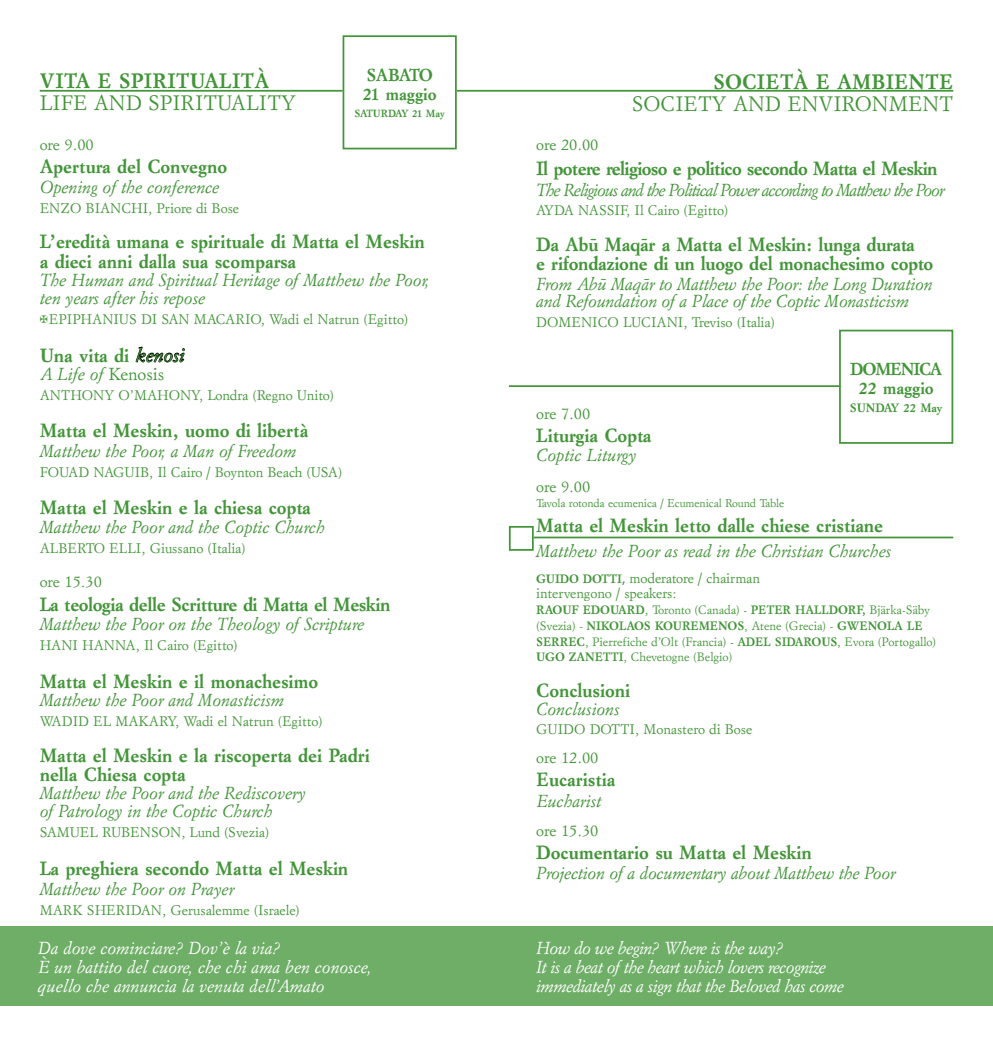
<style>
.page{position:relative;width:993px;height:1042px;background:#fff}
.page>*{position:absolute;margin:0;border:0;box-sizing:border-box;transform-origin:0 0}
.t1{font:21px "Garamond 1";color:#439539}
.t2{font:700 21px "Garamond 1";letter-spacing:.015em;color:#439539}
.t3{font:700 19.25px/19.2px "Garamond 1";color:#439539}
.t4{font:700 19.25px "Garamond 1";letter-spacing:-.03em;color:#439539}
.t5{font:700 19.25px "Garamond 1";letter-spacing:-.02em;color:#439539}
.t6{font:italic 17.5px/18.2px "Garamond 1";color:#439539}
.t7{font:italic 17.5px/19.2px "Garamond 1";letter-spacing:-.03em;color:#fff}
.t8{font:italic 17.5px/19.2px "Garamond 1";color:#fff}
.t9{font:italic 17.5px "Garamond 1";letter-spacing:-.06em;color:#439539}
.t10{font:700 17.5px/19.2px "Garamond 1";letter-spacing:-.03em;color:#439539;text-align:center}
.t11{font:700 17.5px/19.2px "Garamond 1";color:#439539}
.t12{font:15.75px "Garamond 1";color:#439539}
.t13{font:14px/15.8px "Garamond 1";color:#439539}
.t14{font:12.25px "Garamond 1";color:#439539}
.t15{font:700 12.25px "Garamond 1";color:#439539}
.t16{font:11.38px "Garamond 1";color:#439539}
.t17{font:700 10.5px "Garamond 1";letter-spacing:-.035em;color:#439539}
.s1{font-weight:400;font-style:italic}
.s2{font-style:normal}
.s3{font-family:"Avenir LT Std";font-weight:500}
.s4{font-weight:700}
</style>
<div class="page">
<div style="left:0;top:926px;width:992px;height:80px;background:#6eae66"></div>
<svg style="left:135px;top:346px;width:50px;height:17px"></svg>
<hr style="left:40px;top:90px;width:302px;height:2px;background:#439539">
<hr style="left:508px;top:385px;width:331px;height:2px;background:#439539">
<div style="left:342px;top:35px;width:114px;height:114px;border:2px solid #439539"></div>
<div style="left:838px;top:330px;width:114px;height:114px;border:2px solid #439539"></div>
<div style="left:508px;top:526px;width:25px;height:25px;border:2px solid #439539"></div>
<hr style="left:533px;top:536px;width:419px;height:2px;background:#439539">
<hr style="left:456px;top:90px;width:496px;height:2px;background:#439539">
<p class="t2" style="left:40px;top:67px;width:231px">VITA E SPIRITUALITÀ</p>
<p class="t1" style="left:40px;top:89px;width:242px">LIFE AND SPIRITUALITY</p>
<p class="t11" style="left:363px;top:65px;width:75px">SABATO<br>21 maggio</p>
<p class="t17" style="left:354px;top:107px;width:92px">SATURDAY 21 May</p>
<p class="t2" style="left:713px;top:67px;width:15px">societ</p>
<p class="t2" style="left:793px;top:67px;width:59px">À e ambiente</p>
<p class="t1" style="left:631px;top:89px;width:322px">SOCIETY AND ENVIRONMENT</p>
<p class="t12" style="left:40px;top:133px;width:55px">ore 9.00</p>
<p class="t3" style="left:40px;top:157px;width:189px">Apertura del Convegno</p>
<p class="t6" style="left:40px;top:178px;width:181px">Opening of the conference</p>
<p class="t13" style="left:40px;top:200px;width:201px">ENZO BIANCHI, Priore di Bose</p>
<p class="t3" style="left:40px;top:233px;width:386px">L’eredità umana e spirituale di Matta el Meskin a dieci anni dalla sua scomparsa</p>
<p class="t6" style="left:40px;top:271px;width:391px">The Human and Spiritual Heritage of Matthew the Poor, ten years after his repose</p>
<p class="t13" style="left:40px;top:311px;width:19px">✠epiphani</p>
<p class="t13" style="left:119px;top:311px;width:53px">usdi san</p>
<p class="t13" style="left:194px;top:311px;width:12px">maca</p>
<p class="t13" style="left:235px;top:311px;width:174px">rio, Wadi el Natrun (Egitto)</p>
<p class="t3" style="left:40px;top:346px;width:146px">Una vita di <span class="s1">kenosi</span></p>
<p class="t6" style="left:40px;top:365px;width:126px">A Life of <span class="s2">Kenosis</span></p>
<p class="t13" style="left:40px;top:387px;width:43px">Anthon</p>
<p class="t13" style="left:104px;top:387px;width:55px">y O’Mahon</p>
<p class="t13" style="left:191px;top:387px;width:144px">y, Londra (Regno Unito)</p>
<p class="t3" style="left:40px;top:421px;width:270px">Matta el Meskin, uomo di libertà</p>
<p class="t6" style="left:40px;top:442px;width:258px">Matthew the Poor, a Man of Freedom</p>
<p class="t13" style="left:40px;top:464px;width:304px">Fouad Naguib , Il Cairo / Boynton Beach (USA)</p>
<p class="t3" style="left:40px;top:499px;width:272px">Matta el Meskin e la chiesa copta</p>
<p class="t6" style="left:40px;top:518px;width:286px">Matthew the Poor and the Coptic Church</p>
<p class="t13" style="left:40px;top:540px;width:20px">Albe</p>
<p class="t13" style="left:77px;top:540px;width:170px">rto Elli , Giussano (Italia)</p>
<p class="t12" style="left:40px;top:571px;width:64px">ore 15.30</p>
<p class="t5" style="left:40px;top:591px;width:352px">La teologia delle Scritture di Matta el Meskin</p>
<p class="t6" style="left:40px;top:615px;width:326px">Matthew the Poor on the Theology of Scripture</p>
<p class="t13" style="left:40px;top:638px;width:22px">Hani</p>
<p class="t13" style="left:82px;top:638px;width:23px">Hanna</p>
<p class="t13" style="left:136px;top:638px;width:103px">, Il Cairo (Egitto)</p>
<p class="t3" style="left:40px;top:672px;width:280px">Matta el Meskin e il monachesimo</p>
<p class="t6" style="left:40px;top:691px;width:246px">Matthew the Poor and Monasticism</p>
<p class="t13" style="left:40px;top:713px;width:23px">Wadid</p>
<p class="t13" style="left:93px;top:713px;width:47px">El Maka</p>
<p class="t13" style="left:159px;top:713px;width:165px">ry, Wadi el Natrun (Egitto)</p>
<p class="t3" style="left:40px;top:746px;width:331px">Matta el Meskin e la riscoperta dei Padri nella Chiesa copta</p>
<p class="t6" style="left:40px;top:784px;width:267px">Matthew the Poor and the Rediscovery of Patrology in the Coptic Church</p>
<p class="t13" style="left:40px;top:824px;width:93px">Samuel Rubenson</p>
<p class="t13" style="left:181px;top:824px;width:89px">, Lund (Svezia)</p>
<p class="t3" style="left:40px;top:859px;width:310px">La preghiera secondo Matta el Meskin</p>
<p class="t6" style="left:40px;top:879px;width:196px">Matthew the Poor on Prayer</p>
<p class="t13" style="left:40px;top:902px;width:96px">Mark She ridan</p>
<p class="t13" style="left:162px;top:902px;width:139px">, Gerusalemme (Israele)</p>
<p class="t12" style="left:536px;top:133px;width:64px">ore 20.00</p>
<p class="t4" style="left:536px;top:156px;width:402px">Il potere religioso e politico secondo Matta el Meskin</p>
<p class="t9" style="left:536px;top:179px;width:409px">The Religious and the Political Power according to Matthew the Poor</p>
<p class="t13" style="left:536px;top:202px;width:62px">Ayda Nassif</p>
<p class="t13" style="left:626px;top:202px;width:103px">, Il Cairo (Egitto)</p>
<p class="t3" style="left:536px;top:235px;width:398px">Da Abū Maqār a Matta el Meskin: lunga durata<br>e rifondazione di un luogo del monachesimo copto</p>
<p class="t6" style="left:536px;top:275px;width:397px;line-height:17.5px">From Abū Maqār to Matthew the Poor: the Long Duration and Refoundation of a Place of the Coptic Monasticism</p>
<p class="t13" style="left:536px;top:315px;width:22px">Domenico</p>
<p class="t13" style="left:623px;top:315px;width:28px">luciani</p>
<p class="t13" style="left:683px;top:315px;width:93px">, Treviso (Italia)</p>
<p class="t10" style="left:849px;top:360px;width:93px">DOMENICA<br>22 maggio</p>
<p class="t15" style="left:849px;top:399px;width:94px">SUNDAY 22 May</p>
<p class="t12" style="left:536px;top:402px;width:55px">ore 7.00</p>
<p class="t3" style="left:536px;top:426px;width:117px">Liturgia Copta</p>
<p class="t6" style="left:536px;top:445px;width:102px">Coptic Liturgy</p>
<p class="t12" style="left:536px;top:476px;width:55px">ore 9.00</p>
<p class="t16" style="left:536px;top:495px;width:249px">Tavola rotonda ecumenica / Ecumenical Round Table</p>
<p class="t3" style="left:536px;top:516px;width:348px">Matta el Meskin letto dalle chiese cristiane</p>
<p class="t6" style="left:536px;top:542px;width:356px">Matthew the Poor as read in the Christian Churches</p>
<p class="t15" style="left:536px;top:570px;width:56px">Guido Dotti</p>
<p class="t13" style="left:536px;top:570px;width:225px;text-indent:85px"><span class="s3">,</span> moderatore / chairman intervengono / speakers:</p>
<p class="t15" style="left:536px;top:602px;width:18px">Raouf</p>
<p class="t15" style="left:582px;top:602px;width:28px">Edouar</p>
<p class="t14" style="left:635px;top:601px;width:132px"><span class="s4">d</span>, Toronto (Canada) - <span class="s4">Peter</span></p>
<p class="t15" style="left:795px;top:602px;width:19px">Hall</p>
<p class="t15" style="left:828px;top:602px;width:19px">dorf</p>
<p class="t14" style="left:861px;top:601px;width:70px"><span class="s4">,</span> Bjärka-Säby</p>
<p class="t14" style="left:536px;top:617px;width:83px">(Svezia) - <span class="s4">Nikolaos</span></p>
<p class="t15" style="left:654px;top:617px;width:10px">Kouremenos</p>
<p class="t14" style="left:744px;top:617px;width:125px">, Atene (Grecia) - <span class="s4">Gwenola</span></p>
<p class="t15" style="left:906px;top:617px;width:14px">Le</p>
<p class="t15" style="left:536px;top:633px;width:17px">Serrec</p>
<p class="t14" style="left:585px;top:633px;width:219px">, Pierrefiche d’Olt (Francia) - <span class="s4">Adel Sidarous</span></p>
<p class="t14" style="left:837px;top:633px;width:100px">, Evora (Portogallo)</p>
<p class="t15" style="left:536px;top:649px;width:11px">ugo</p>
<p class="t15" style="left:568px;top:649px;width:17px">zanetti</p>
<p class="t14" style="left:623px;top:649px;width:110px">, Chevetogne (Belgio)</p>
<p class="t3" style="left:536px;top:681px;width:95px">Conclusioni</p>
<p class="t6" style="left:536px;top:700px;width:85px">Conclusions</p>
<p class="t13" style="left:536px;top:721px;width:32px">Guido</p>
<p class="t13" style="left:589px;top:721px;width:164px">Dotti, Monastero di Bose</p>
<p class="t12" style="left:536px;top:747px;width:64px">ore 12.00</p>
<p class="t3" style="left:536px;top:770px;width:81px">Eucaristia</p>
<p class="t6" style="left:536px;top:792px;width:67px">Eucharist</p>
<p class="t12" style="left:536px;top:819px;width:64px">ore 15.30</p>
<p class="t3" style="left:536px;top:843px;width:277px">Documentario su Matta el Meskin</p>
<p class="t6" style="left:536px;top:864px;width:361px">Projection of a documentary about Matthew the Poor</p>
<p class="t8" style="left:38px;top:938px;width:335px">Da dove cominciare? Dov’è la via?<br>È un battito del cuore, che chi ama ben conosce, quello che annuncia la venuta dell’Amato</p>
<p class="t7" style="left:536px;top:938px;width:309px">How do we begin? Where is the way?<br>It is a beat of the heart which lovers recognize immediately as a sign that the Beloved has come</p>
</div>
